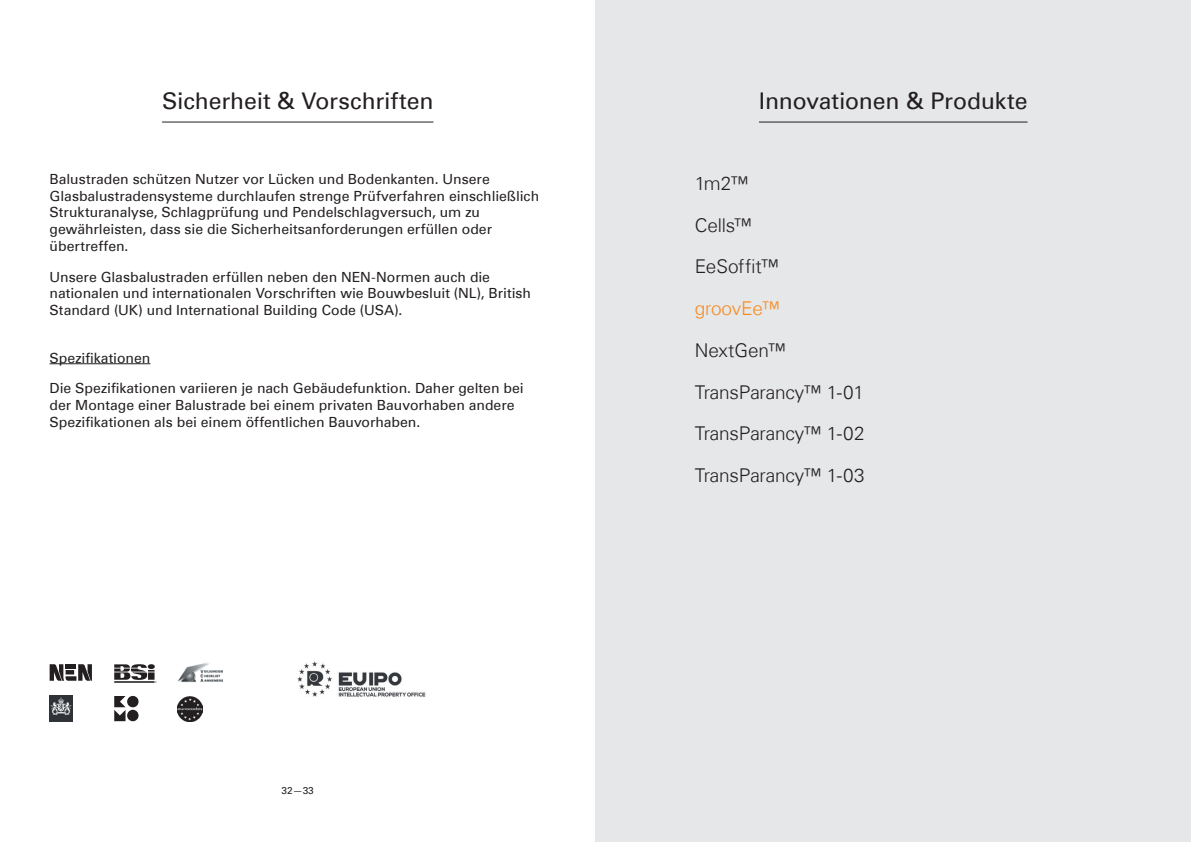
<style>
.page{position:relative;width:1191px;height:842px;background:#fff}
.page>*{position:absolute;margin:0;border:0;box-sizing:border-box;transform-origin:0 0}
.Page_Title{font:23px "Univers Com 55 Roman";letter-spacing:-.005em;color:#231f20}
.Introduction_Text_Light{font:300 19px "Univers Com 45";letter-spacing:-.01em;color:#231f20}
.Introduction_Text_Light-2{font:300 19px "Univers Com 45";letter-spacing:-.015em;color:#f68c1f}
.Body_Text_Bold{font:14px/16.8px "Univers Com 55 Roman";color:#231f20}
.t1{font:10px "Univers Com 55 Roman";color:#231f20}
</style>
<div class="page">
<div style="left:595px;top:0;width:596px;height:842px;background:#e6e7e9"></div>
<hr style="left:759px;top:122px;width:268px;height:1px;background:#231f20">
<hr style="left:162px;top:122px;width:271px;height:1px;background:#231f20">
<hr style="left:50px;top:363px;width:100px;height:1px;background:#231f20">
<img style="left:50px;top:696px;width:22px;height:25px">
<img style="left:178px;top:662px;width:44px;height:21px">
<img style="left:178px;top:696px;width:24px;height:25px">
<svg style="left:50px;top:664px;width:42px;height:17px"></svg>
<svg style="left:114px;top:664px;width:43px;height:19px"></svg>
<div style="left:127px;top:696px;width:12px;height:11px;background:#231f20;border-radius:50%"></div>
<div style="left:127px;top:710px;width:12px;height:11px;background:#231f20;border-radius:50%"></div>
<svg style="left:114px;top:696px;width:12px;height:25px"></svg>
<img style="left:297px;top:661px;width:129px;height:36px">
<p class="Page_Title" style="left:162px;top:87px;width:273px">Sicherheit &amp; Vorschriften</p>
<p class="Body_Text_Bold" style="left:50px;top:170px;width:491px">Balustraden schützen Nutzer vor Lücken und Bodenkanten. Unsere Glasbalustradensysteme durchlaufen strenge Prüfverfahren einschließlich Strukturanalyse, Schlagprüfung und Pendelschlagversuch, um zu gewährleisten, dass sie die Sicherheitsanforderungen erfüllen oder übertreffen.</p>
<p class="Body_Text_Bold" style="left:50px;top:268px;width:483px">Unsere Glasbalustraden erfüllen neben den NEN-Normen auch die nationalen und internationalen Vorschriften wie Bouwbesluit (NL), British<br>Standard (UK) und International Building Code (USA).</p>
<p class="Body_Text_Bold" style="left:50px;top:349px;width:102px">Spezifikationen</p>
<p class="Body_Text_Bold" style="left:50px;top:380px;width:475px">Die Spezifikationen variieren je nach Gebäudefunktion. Daher gelten bei der Montage einer Balustrade bei einem privaten Bauvorhaben andere<br>Spezifikationen als bei einem öffentlichen Bauvorhaben.</p>
<p class="t1" style="left:282px;top:784px;width:34px">32—33</p>
<p class="Page_Title" style="left:759px;top:87px;width:270px">Innovationen &amp; Produkte</p>
<p class="Introduction_Text_Light" style="left:694px;top:171px;width:55px">1m2™</p>
<p class="Introduction_Text_Light" style="left:694px;top:213px;width:59px">Cells™</p>
<p class="Introduction_Text_Light" style="left:694px;top:255px;width:86px">EeSoffit™</p>
<p class="Introduction_Text_Light-2" style="left:694px;top:297px;width:87px">groovEe™</p>
<p class="Introduction_Text_Light" style="left:694px;top:339px;width:93px">NextGen™</p>
<p class="Introduction_Text_Light" style="left:694px;top:380px;width:171px">TransParancy™ 1-01</p>
<p class="Introduction_Text_Light" style="left:694px;top:422px;width:171px">TransParancy™ 1-02</p>
<p class="Introduction_Text_Light" style="left:694px;top:464px;width:171px">TransParancy™ 1-03</p>
</div>
